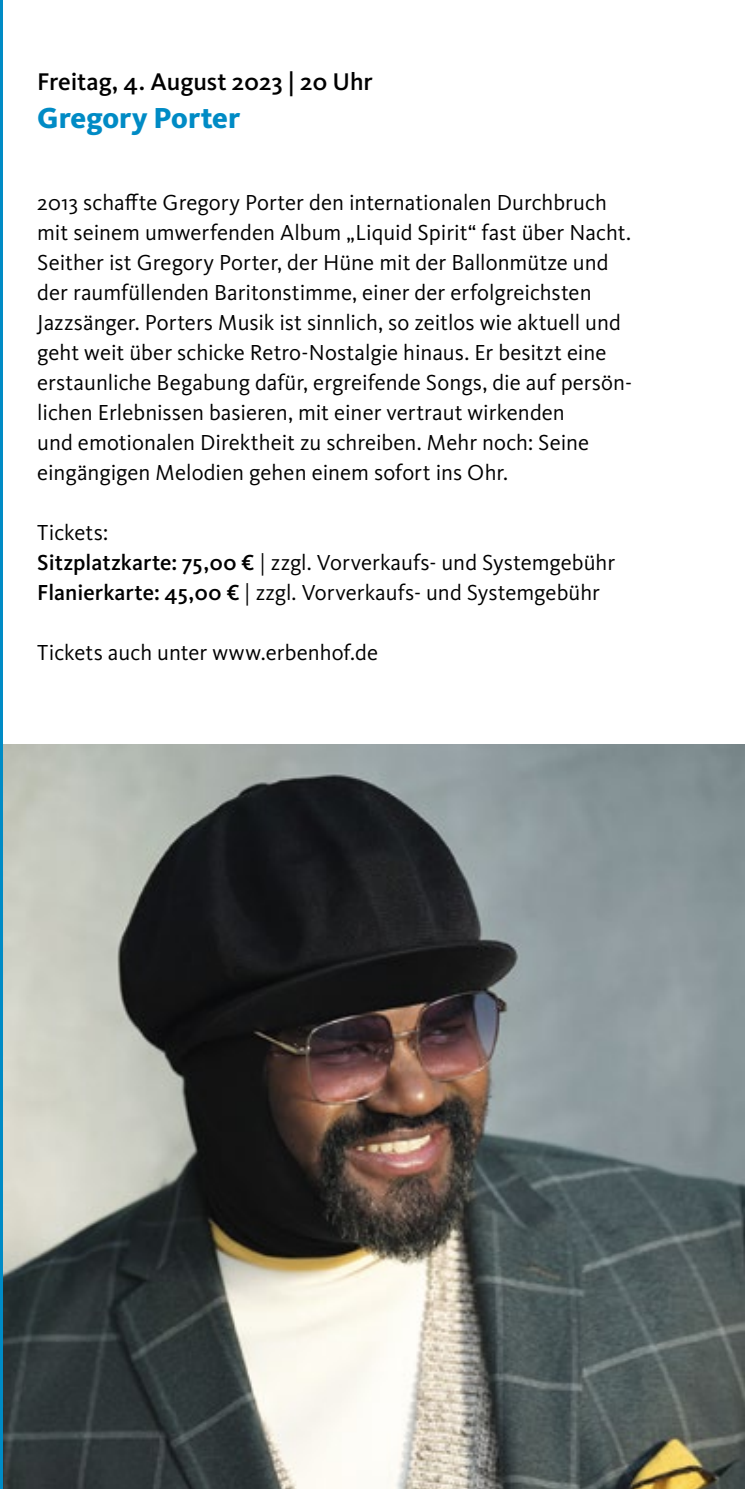
<style>
.page{position:relative;width:745px;height:1489px;background:#fff}
.page>*{position:absolute;margin:0;border:0;box-sizing:border-box;transform-origin:0 0}
.t1{font:800 30px "Kievit Pro";letter-spacing:-.005em;color:#008bc5}
.t2{font:500 25px "Kievit Pro";letter-spacing:-.005em;color:#000}
.t3{font:22.5px/30px "Kievit Pro";color:#000}
.s1{font-weight:500}
</style>
<div class="page">
<img style="left:3px;top:744px;width:741px;height:744px">
<hr style="left:0;top:0;width:3px;height:1488px;background:#008bc5">
<p class="t2" style="left:37px;top:67px;width:337px">Freitag, 4. August 2023 | 20 Uhr</p>
<h1 class="t1" style="left:37px;top:99px;width:204px">Gregory Porter</h1>
<p class="t3" style="left:37px;top:187px;width:596px">2013 schaffte Gregory Porter den internationalen Durchbruch mit seinem umwerfenden Album „Liquid Spirit“ fast über Nacht.<br>Seither ist Gregory Porter, der Hüne mit der Ballonmütze und der raumfüllenden Baritonstimme, einer der erfolgreichsten Jazzsänger. Porters Musik ist sinnlich, so zeitlos wie aktuell und geht weit über schicke Retro-Nostalgie hinaus. Er besitzt eine erstaunliche Begabung dafür, ergreifende Songs, die auf persön&shy;lichen Erlebnissen basieren, mit einer vertraut wirkenden<br>und emotionalen Direktheit zu schreiben. Mehr noch: Seine eingängigen Melodien gehen einem sofort ins Ohr.</p>
<p class="t3" style="left:37px;top:517px;width:579px">Tickets:<br><span class="s1">Sitzplatzkarte: 75,00 €</span> | zzgl. Vorverkaufs- und Systemgebühr<br><span class="s1">Flanierkarte: 45,00 €</span> | zzgl. Vorverkaufs- und Systemgebühr</p>
<p class="t3" style="left:37px;top:637px;width:342px">Tickets auch unter www.erbenhof.de</p>
</div>
